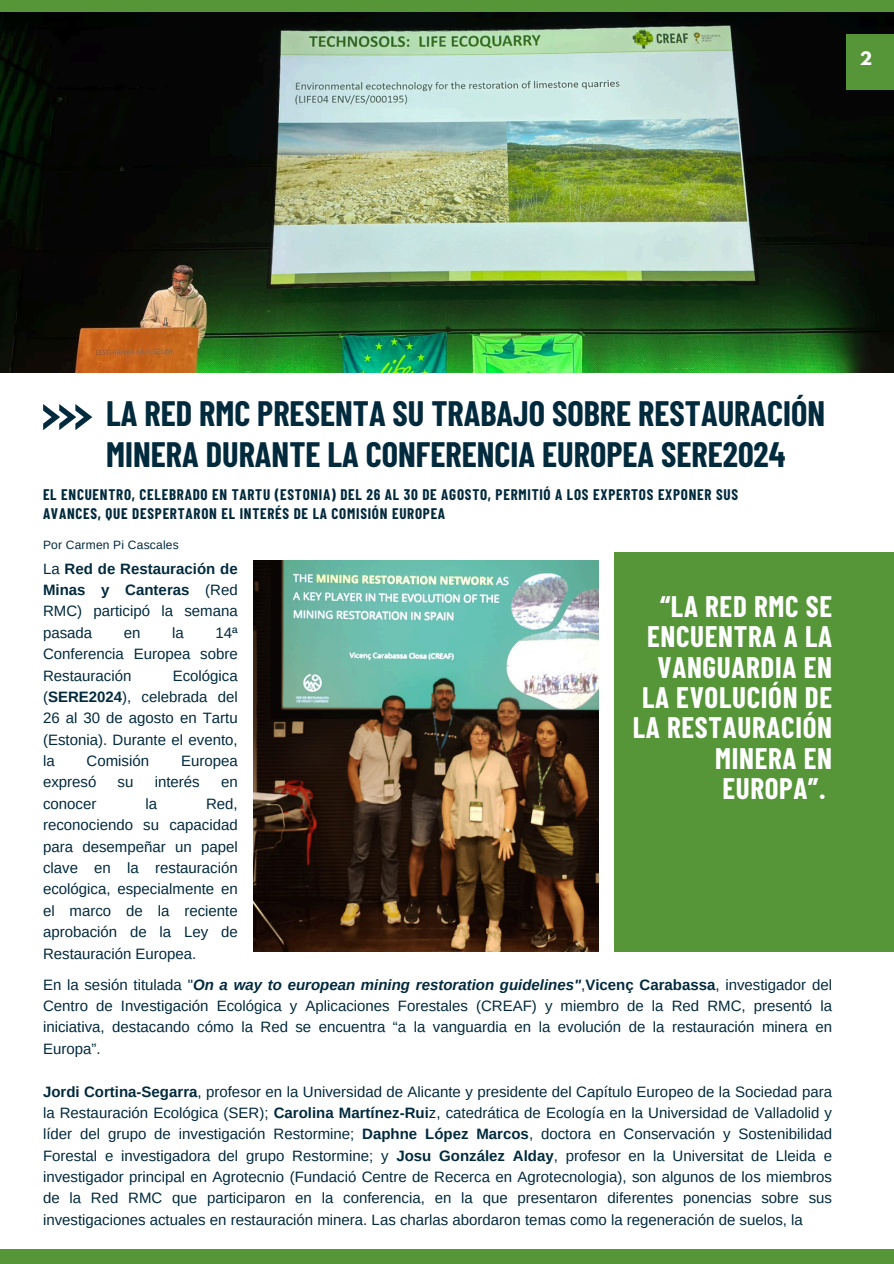
<style>
.page{position:relative;width:894px;height:1264px;background:#fff}
.page>*{position:absolute;margin:0;border:0;box-sizing:border-box;transform-origin:0 0}
.t1{font:700 34.5px/40.5px "Barlow Condensed";color:#022a3d}
.t2{font:700 29.1px/30.3px "Barlow Condensed";letter-spacing:.025em;color:#fff;text-align:right}
.t3{font:700 16.5px "League Spartan";color:#fff}
.t4{font:15px/21.3px "Arimo";color:#022a3d;text-align:justify}
.t5{font:700 15px/19.2px "Barlow Condensed";letter-spacing:.05em;color:#022a3d}
.t6{font:12px "Arimo";letter-spacing:.015em;color:#022a3d}
.s1{font-weight:700}
.s2{font-weight:700;font-style:italic}
</style>
<div class="page">
<svg style="left:43px;top:404px;width:49px;height:26px"></svg>
<div style="left:0;top:0;width:893px;height:12px;background:#569639"></div>
<div style="left:614px;top:552px;width:279px;height:399px;background:#569639"></div>
<div style="left:0;top:1249px;width:893px;height:14px;background:#569639"></div>
<img style="left:0;top:12px;width:893px;height:360px">
<div style="left:846px;top:34px;width:47px;height:55px;background:#569639"></div>
<img style="left:253px;top:560px;width:345px;height:391px">
<p class="t3" style="left:859px;top:51px;width:14px">2</p>
<h4 class="t1" style="left:106px;top:392px;width:720px">LA RED RMC PRESENTA SU TRABAJO SOBRE RESTAURACIÓN<br>MINERA DURANTE LA CONFERENCIA EUROPEA SERE2024</h4>
<p class="t5" style="left:43px;top:484px;width:696px">EL ENCUENTRO, CELEBRADO EN TARTU (ESTONIA) DEL 26 AL 30 DE AGOSTO, PERMITIÓ A LOS EXPERTOS EXPONER SUS<br>AVANCES, QUE DESPERTARON EL INTERÉS DE LA COMISIÓN EUROPEA</p>
<h4 class="t6" style="left:43px;top:538px;width:137px">Por Carmen Pi Cascales</h4>
<p class="t4" style="left:43px;top:557px;width:196px">La <span class="s1">Red de Restauración de Minas y Canteras</span> (Red RMC) participó la semana pasada</p>
<p class="t4" style="left:124px;top:622px;width:18px">en</p>
<p class="t4" style="left:172px;top:622px;width:13px">la</p>
<p class="t4" style="left:43px;top:622px;width:196px;text-indent:172px">14ª Conferencia Europea sobre Restauración</p>
<p class="t4" style="left:43px;top:664px;width:196px;text-indent:130px">Ecológica (<span class="s1">SERE2024</span>), celebrada del 26 al 30 de agosto en Tartu (Estonia). Durante el evento, la</p>
<p class="t4" style="left:87px;top:750px;width:64px">Comisión</p>
<p class="t4" style="left:181px;top:750px;width:58px">Europea</p>
<p class="t4" style="left:43px;top:771px;width:55px">expresó</p>
<p class="t4" style="left:118px;top:771px;width:17px">su</p>
<p class="t4" style="left:155px;top:771px;width:47px">interés</p>
<p class="t4" style="left:221px;top:771px;width:18px">en</p>
<p class="t4" style="left:43px;top:793px;width:55px">conocer</p>
<p class="t4" style="left:145px;top:793px;width:13px">la</p>
<p class="t4" style="left:43px;top:793px;width:196px;text-indent:163px">Red, reconociendo su capacidad para desempeñar un papel clave en la restauración ecológica, especialmente en el marco de la reciente aprobación de la Ley de Restauración Europea.</p>
<h2 class="t2" style="left:632px;top:590px;width:201px">“LA RED RMC SE<br>ENCUENTRA A LA<br>VANGUARDIA EN<br>LA EVOLUCIÓN DE<br>LA RESTAURACIÓN<br>MINERA EN<br>EUROPA”.</h2>
<p class="t4" style="left:43px;top:973px;width:790px">En la sesión titulada "<span class="s2">On a way to european mining restoration guidelines"</span>,<span class="s1">Vicenç Carabassa</span>, investigador del Centro de Investigación Ecológica y Aplicaciones Forestales (CREAF) y miembro de la Red RMC, presentó la iniciativa, destacando cómo la Red se encuentra “a la vanguardia en la evolución de la restauración minera en Europa”.</p>
<p class="t4" style="left:43px;top:1080px;width:790px"><span class="s1">Jordi Cortina-Segarra</span>, profesor en la Universidad de Alicante y presidente del Capítulo Europeo de la Sociedad para la Restauración Ecológica (SER); <span class="s1">Carolina Martínez-Rui</span>z, catedrática de Ecología en la Universidad de Valladolid y líder del grupo de investigación Restormine; <span class="s1">Daphne López Marcos</span>, doctora en Conservación y Sostenibilidad Forestal e investigadora del grupo Restormine; y <span class="s1">Josu González Alday</span>, profesor en la Universitat de Lleida e investigador principal en Agrotecnio (Fundació Centre de Recerca en Agrotecnologia), son algunos de los miembros de la Red RMC que participaron en la conferencia, en la que presentaron diferentes ponencias sobre sus investigaciones actuales en restauración minera. Las charlas abordaron temas como la regeneración de suelos, la</p>
</div>
